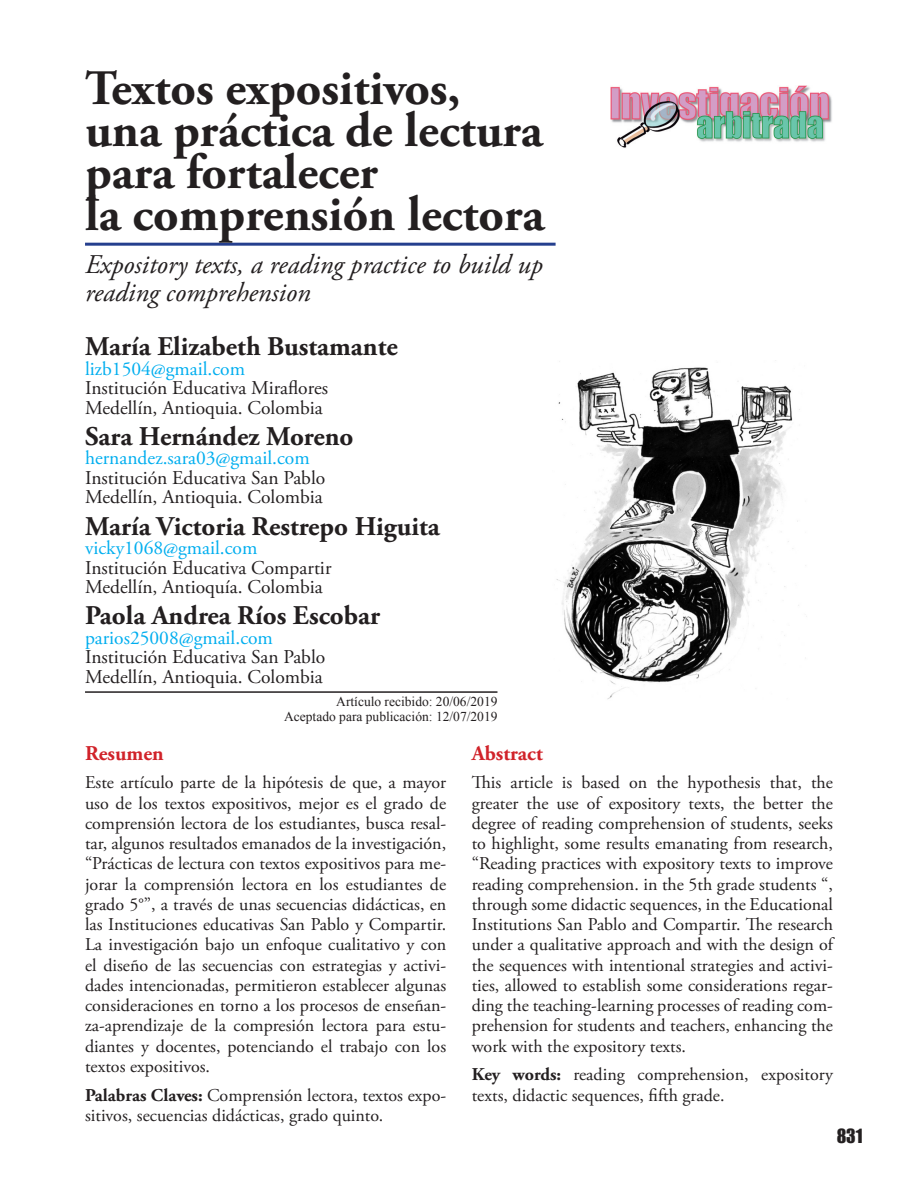
<style>
.page{position:relative;width:918px;height:1188px;background:#fff}
.page>*{position:absolute;margin:0;border:0;box-sizing:border-box;transform-origin:0 0}
.TITULO_ART_Sin{font:700 49.5px "Adobe Garamond Pro";color:#231f20}
.TITULO_ART_Con{font:700 49.5px "Adobe Garamond Pro";color:#231f20}
.Autores{font:700 27px "Adobe Garamond Pro";color:#231f20}
.Titulo_Ingles{font:italic 27px/28.5px "Adobe Garamond Pro";color:#231f20}
.Resum_Abstra{font:700 21px "Adobe Garamond Pro";color:#d1232a}
.Correo_Univer{font:19.5px "Adobe Garamond Pro";color:#231f20}
.Correo_Univer-2{font:19.5px "Adobe Garamond Pro";color:#00aeef}
.Correo_Univer_-_con{font:19.5px "Adobe Garamond Pro";color:#231f20}
.t1{font:18px/20.2px "Adobe Garamond Pro";color:#231f20;text-align:justify}
.t2{font:18px "Impact";color:#231f20}
.Recibido{font:13.5px "Times New Roman";color:#231f20}
.s1{font-weight:700}
</style>
<div class="page">
<img style="left:610px;top:85px;width:222px;height:63px">
<hr style="left:85px;top:243px;width:471px;height:3px;background:#253f8e">
<hr style="left:85px;top:691px;width:412px;height:2px;background:#231f20">
<img style="left:556px;top:361px;width:251px;height:338px">
<p class="TITULO_ART_Sin" style="left:85px;top:59px;width:377px">Textos expositivos,</p>
<p class="TITULO_ART_Sin" style="left:85px;top:101px;width:459px">una práctica de lectura</p>
<p class="TITULO_ART_Sin" style="left:85px;top:143px;width:294px">para fortalecer</p>
<p class="TITULO_ART_Con" style="left:85px;top:185px;width:461px">la comprensión lectora</p>
<p class="Titulo_Ingles" style="left:85px;top:251px;width:459px">Expository texts, a reading practice to build up reading comprehension</p>
<p class="Autores" style="left:85px;top:331px;width:314px">María Elizabeth Bustamante</p>
<p class="Correo_Univer-2" style="left:85px;top:357px;width:162px">lizb1504@gmail.com</p>
<p class="Correo_Univer" style="left:85px;top:376px;width:245px">Institución Educativa Miraflores</p>
<p class="Correo_Univer" style="left:85px;top:396px;width:239px">Medellín, Antioquia. Colombia</p>
<p class="Autores" style="left:85px;top:421px;width:270px">Sara Hernández Moreno</p>
<p class="Correo_Univer-2" style="left:85px;top:446px;width:226px">hernandez.sara03@gmail.com</p>
<p class="Correo_Univer" style="left:85px;top:466px;width:242px">Institución Educativa San Pablo</p>
<p class="Correo_Univer" style="left:85px;top:485px;width:239px">Medellín, Antioquia. Colombia</p>
<p class="Autores" style="left:85px;top:510px;width:356px">María Victoria Restrepo Higuita</p>
<p class="Correo_Univer-2" style="left:85px;top:536px;width:174px">vicky1068@gmail.com</p>
<p class="Correo_Univer" style="left:85px;top:556px;width:248px">Institución Educativa Compartir</p>
<p class="Correo_Univer" style="left:85px;top:575px;width:239px">Medellín, Antioquía. Colombia</p>
<p class="Autores" style="left:85px;top:600px;width:297px">Paola Andrea Ríos Escobar</p>
<p class="Correo_Univer-2" style="left:85px;top:626px;width:189px">parios25008@gmail.com</p>
<p class="Correo_Univer" style="left:85px;top:645px;width:242px">Institución Educativa San Pablo</p>
<p class="Correo_Univer_-_con" style="left:85px;top:665px;width:239px">Medellín, Antioquia. Colombia</p>
<p class="Recibido" style="left:336px;top:692px;width:163px">Artículo recibido: 20/06/2019</p>
<p class="Recibido" style="left:284px;top:707px;width:215px">Aceptado para publicación: 12/07/2019</p>
<p class="Resum_Abstra" style="left:85px;top:741px;width:80px">Resumen</p>
<p class="t1" style="left:85px;top:773px;width:363px">Este artículo parte de la hipótesis de que, a mayor uso de los textos expositivos, mejor es el grado de comprensión lectora de los estudiantes, busca resal&shy;tar, algunos resultados emanados de la investigación, “Prácticas de lectura con textos expositivos para me&shy;jorar la comprensión lectora en los estudiantes de grado 5°”, a través de unas secuencias didácticas, en las Instituciones educativas San Pablo y Compartir.<br>La investigación bajo un enfoque cualitativo y con el diseño de las secuencias con estrategias y activi&shy;dades intencionadas, permitieron establecer algunas consideraciones en torno a los procesos de enseñan&shy;za-aprendizaje de la compresión lectora para estu&shy;diantes y docentes, potenciando el trabajo con los textos expositivos.</p>
<p class="t1" style="left:85px;top:1085px;width:363px"><span class="s1">Palabras Claves:</span> Comprensión lectora, textos expo&shy;sitivos, secuencias didácticas, grado quinto.</p>
<p class="Resum_Abstra" style="left:472px;top:741px;width:73px">Abstract</p>
<p class="t1" style="left:472px;top:773px;width:363px">This article is based on the hypothesis that, the greater the use of expository texts, the better the degree of reading comprehension of students, seeks to highlight, some results emanating from research, “Reading practices with expository texts to improve reading comprehension. in the 5th grade students “, through some didactic sequences, in the Educational Institutions San Pablo and Compartir. The research under a qualitative approach and with the design of the sequences with intentional strategies and activi&shy;ties, allowed to establish some considerations regar&shy;ding the teaching-learning processes of reading com&shy;prehension for students and teachers, enhancing the work with the expository texts.</p>
<p class="t1" style="left:472px;top:1065px;width:363px"><span class="s1">Key words:</span> reading comprehension, expository texts, didactic sequences, fifth grade.</p>
<p class="t2" style="left:837px;top:1122px;width:28px">831</p>
</div>
